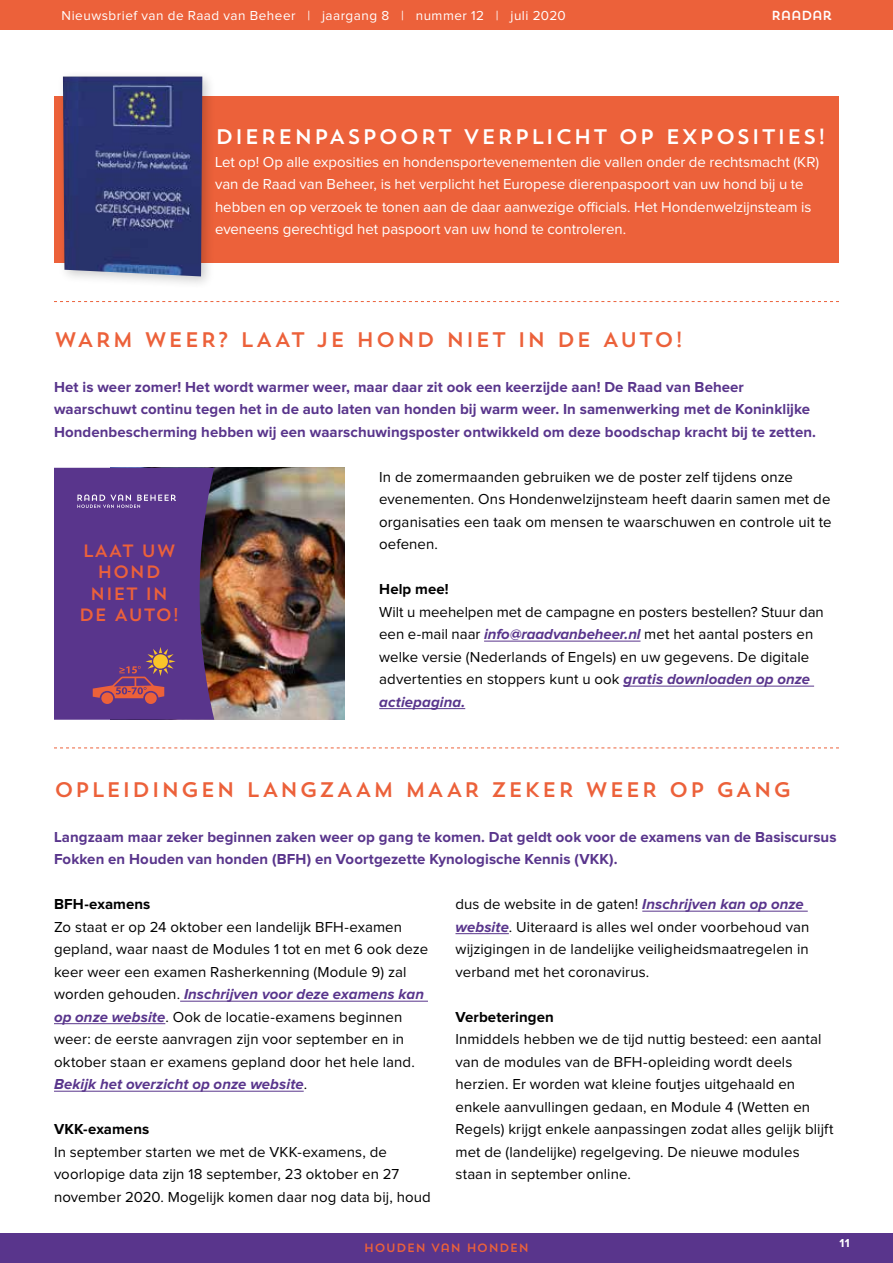
<style>
.page{position:relative;width:893px;height:1263px;background:#fff}
.page>*{position:absolute;margin:0;border:0;box-sizing:border-box;transform-origin:0 0}
.t1{font:21px "Trend Sans One";letter-spacing:.05em;color:#ec613a}
.t2{font:21px "Trend Sans One";letter-spacing:.045em;color:#fff}
.t3{font:17.7px/21.3px "Trend Sans One";color:#ec613a;text-align:center}
.t4{font:15px/22.5px "Proxima Nova";letter-spacing:.005em;color:#000}
.t5{font:700 15px/22.5px "Proxima Nova";letter-spacing:.005em;color:#59358c}
.t6{font:15px/22.5px "Proxima Nova";letter-spacing:-.005em;color:#fff}
.t7{font:700 15px "Proxima Nova";letter-spacing:.005em;color:#000}
.t8{font:13.5px "Proxima Nova";letter-spacing:.035em;color:#fff}
.t9{font:13.05px "Trend Sans One";letter-spacing:-.07em;color:#fff}
.t10{font:12px "Trend Sans One";color:#ec613a}
.t11{font:700 12px "Proxima Nova";color:#fff}
.s1{font-weight:700;font-style:italic;color:#59358c}
</style>
<div class="page">
<div style="left:0;top:1233px;width:893px;height:30px;background:#59358c"></div>
<div style="left:0;top:0;width:893px;height:30px;background:#ec613a"></div>
<div style="left:54px;top:96px;width:785px;height:167px;background:#ec613a"></div>
<div style="left:57px;top:70px;width:159px;height:220px;background:#000;opacity:.2"></div>
<img style="left:63px;top:77px;width:139px;height:199px">
<img style="left:214px;top:468px;width:130px;height:252px">
<svg style="left:54px;top:468px;width:160px;height:252px;background:#5d3886"></svg>
<svg style="left:54px;top:301px;width:785px;height:1px"></svg>
<hr style="left:180px;top:1001px;width:248px;height:1px;background:#59358c">
<hr style="left:54px;top:1023px;width:111px;height:1px;background:#59358c">
<hr style="left:54px;top:1091px;width:250px;height:1px;background:#59358c">
<hr style="left:642px;top:911px;width:166px;height:1px;background:#59358c">
<hr style="left:455px;top:933px;width:54px;height:1px;background:#59358c">
<svg style="left:54px;top:747px;width:785px;height:1px"></svg>
<hr style="left:484px;top:641px;width:157px;height:1px;background:#59358c">
<hr style="left:624px;top:686px;width:190px;height:1px;background:#59358c">
<hr style="left:379px;top:708px;width:86px;height:1px;background:#59358c">
<p class="t8" style="left:62px;top:9px;width:506px">Nieuwsbrief van de Raad van Beheer | jaargang 8 | nummer 12 | juli 2020</p>
<p class="t9" style="left:771px;top:7px;width:63px">RAADAR</p>
<h1 class="t2" style="left:215px;top:123px;width:613px">DIERENPASPOORT VERPLICHT OP EXPOSITIES!</h1>
<p class="t6" style="left:215px;top:151px;width:605px">Let op! Op alle exposities en hondensportevenementen die vallen onder de rechtsmacht (KR) van de Raad van Beheer, is het verplicht het Europese dierenpaspoort van uw hond bij u te hebben en op verzoek te tonen aan de daar aanwezige officials. Het Hondenwelzijnsteam is eveneens gerechtigd het paspoort van uw hond te controleren.</p>
<h1 class="t1" style="left:54px;top:326px;width:631px">WARM WEER? LAAT JE HOND NIET IN DE AUTO!</h1>
<p class="t5" style="left:54px;top:376px;width:764px">Het is weer zomer! Het wordt warmer weer, maar daar zit ook een keerzijde aan! De Raad van Beheer waarschuwt continu tegen het in de auto laten van honden bij warm weer. In samenwerking met de Koninklijke<br>Hondenbescherming hebben wij een waarschuwingsposter ontwikkeld om deze boodschap kracht bij te zetten.</p>
<p class="t4" style="left:379px;top:466px;width:454px">In de zomermaanden gebruiken we de poster zelf tijdens onze evenementen. Ons Hondenwelzijnsteam heeft daarin samen met de organisaties een taak om mensen te waarschuwen en controle uit te oefenen.</p>
<p class="t7" style="left:379px;top:582px;width:71px">Help mee!</p>
<p class="t4" style="left:379px;top:601px;width:446px">Wilt u meehelpen met de campagne en posters bestellen? Stuur dan een e-mail naar <span class="s1">info@raadvanbeheer.nl</span> met het aantal posters en welke versie (Nederlands of Engels) en uw gegevens. De digitale advertenties en stoppers kunt u ook <span class="s1">gratis downloaden op onze actiepagina.</span></p>
<p class="t3" style="left:79px;top:540px;width:102px">LAAT UW<br>HOND<br>NIET IN<br>DE AUTO!</p>
<h1 class="t1" style="left:54px;top:776px;width:739px">OPLEIDINGEN LANGZAAM MAAR ZEKER WEER OP GANG</h1>
<p class="t5" style="left:54px;top:826px;width:784px">Langzaam maar zeker beginnen zaken weer op gang te komen. Dat geldt ook voor de examens van de Basiscursus<br>Fokken en Houden van honden (BFH) en Voortgezette Kynologische Kennis (VKK).</p>
<p class="t7" style="left:54px;top:897px;width:98px">BFH-examens</p>
<p class="t4" style="left:54px;top:916px;width:376px">Zo staat er op 24 oktober een landelijk BFH-examen gepland, waar naast de Modules 1 tot en met 6 ook deze keer weer een examen Rasherkenning (Module 9) zal worden gehouden. <span class="s1">Inschrijven voor deze examens kan op onze website</span>. Ook de locatie-examens beginnen weer: de eerste aanvragen zijn voor september en in oktober staan er examens gepland door het hele land.<br><span class="s1">Bekijk het overzicht op onze website</span>.</p>
<p class="t7" style="left:54px;top:1122px;width:97px">VKK-examens</p>
<p class="t4" style="left:54px;top:1141px;width:378px">In september starten we met de VKK-examens, de voorlopige data zijn 18 september, 23 oktober en 27 november 2020. Mogelijk komen daar nog data bij, houd</p>
<p class="t4" style="left:455px;top:893px;width:355px">dus de website in de gaten! <span class="s1">Inschrijven kan op onze website</span>. Uiteraard is alles wel onder voorbehoud van wijzigingen in de landelijke veiligheidsmaatregelen in verband met het coronavirus.</p>
<p class="t7" style="left:455px;top:1010px;width:100px">Verbeteringen</p>
<p class="t4" style="left:455px;top:1028px;width:380px">Inmiddels hebben we de tijd nuttig besteed: een aantal van de modules van de BFH-opleiding wordt deels herzien. Er worden wat kleine foutjes uitgehaald en enkele aanvullingen gedaan, en Module 4 (Wetten en Regels) krijgt enkele aanpassingen zodat alles gelijk blijft met de (landelijke) regelgeving. De nieuwe modules staan in september online.</p>
<p class="t10" style="left:364px;top:1240px;width:167px">HOUDEN VAN HONDEN</p>
<p class="t11" style="left:840px;top:1237px;width:11px">11</p>
</div>
